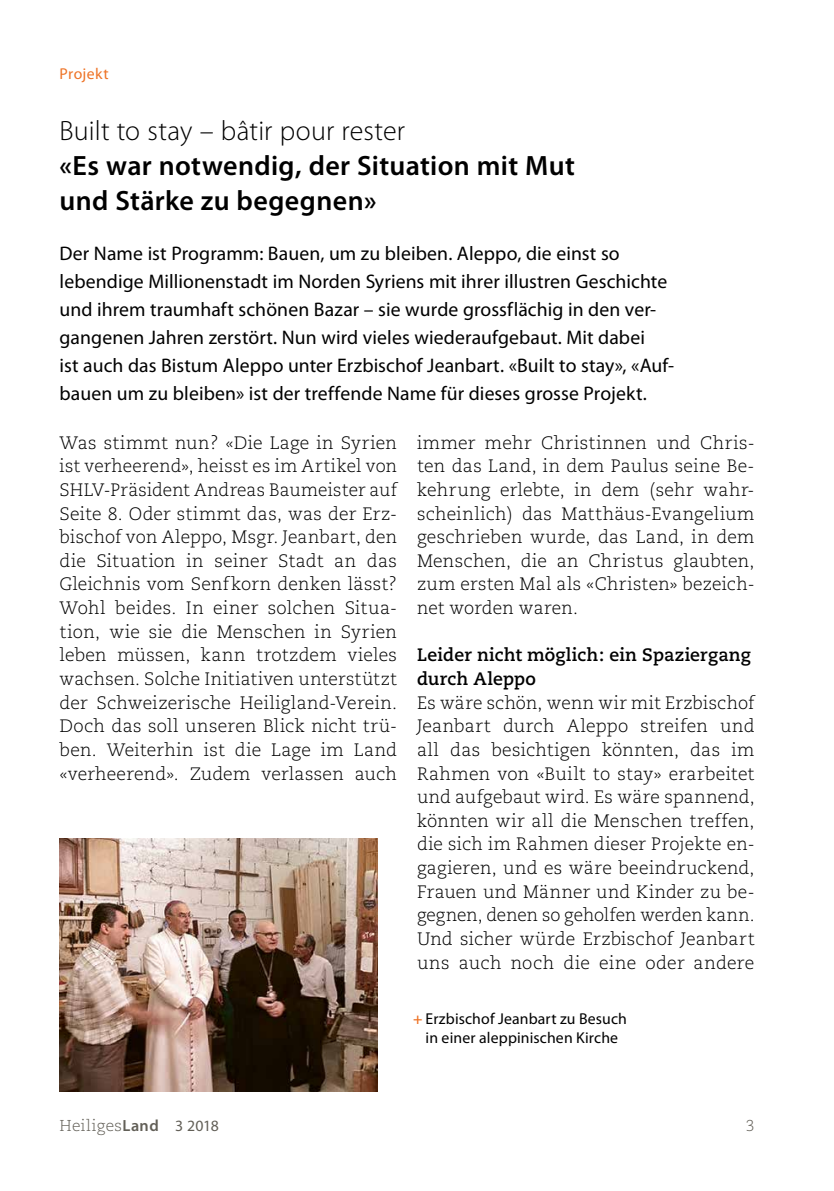
<style>
.page{position:relative;width:834px;height:1191px;background:#fff}
.page>*{position:absolute;margin:0;border:0;box-sizing:border-box;transform-origin:0 0}
.t1{font:600 28px/35px "Myriad Pro";letter-spacing:.01em;color:#000}
.t2{font:300 28px "Myriad Pro";letter-spacing:.005em;color:#000}
.t3{font:19.6px/28px "Myriad Pro";letter-spacing:.005em;color:#000}
.t4{font:300 17.85px/23.6px "Caecilia";letter-spacing:.015em;color:#000;text-align:justify}
.t5{font:700 17.85px/23.6px "Caecilia";letter-spacing:.01em;color:#000}
.t6{font:15.75px/19.2px "Myriad Pro";letter-spacing:.01em;color:#000;text-align:center}
.t7{font:300 15.75px "Caecilia";letter-spacing:.03em;color:#625f57}
.t8{font:15.75px "Myriad Pro";letter-spacing:.025em;color:#ee7326}
.s1{font-weight:600;color:#ee7326}
.s2{font-family:"Myriad Pro";font-weight:600;font-size:16.1px}
.s3{font-family:"Myriad Pro";font-weight:400}
</style>
<div class="page">
<img style="left:60px;top:838px;width:317px;height:253px">
<p class="t8" style="left:60px;top:64px;width:50px">Projekt</p>
<h1 class="t2" style="left:60px;top:115px;width:347px">Built to stay – bâtir pour rester</h1>
<h1 class="t1" style="left:60px;top:147px;width:516px">«Es war notwendig, der Situation mit Mut und Stärke zu begegnen»</h1>
<p class="t3" style="left:60px;top:239px;width:616px">Der Name ist Programm: Bauen, um zu bleiben. Aleppo, die einst so lebendige Millionenstadt im Norden Syriens mit ihrer illustren Geschichte und ihrem traumhaft schönen Bazar – sie wurde grossflächig in den ver&shy;gangenen Jahren zerstört. Nun wird vieles wiederaufgebaut. Mit dabei<br>ist auch das Bistum Aleppo unter Erzbischof Jeanbart. «Built to stay», «Auf&shy;bauen um zu bleiben» ist der treffende Name für dieses grosse Projekt.</p>
<p class="t4" style="left:60px;top:431px;width:339px;text-align:left">Was stimmt nun? «Die Lage in Syrien ist verheerend», heisst es im Artikel von SHLV-Präsident Andreas Baumeister auf Seite 8. Oder stimmt das, was der Erz&shy;bischof von Aleppo, Msgr. Jeanbart, den die Situation in seiner Stadt an das Gleichnis vom Senfkorn denken lässt?<br>Wohl beides. In einer solchen Situa&shy;tion, wie sie die Menschen in Syrien leben müssen, kann trotzdem vieles wachsen. Solche Initiativen unterstützt der Schweizerische Heiligland-Verein.<br>Doch das soll unseren Blick nicht trü&shy;ben. Weiterhin ist die Lage im Land «verheerend». Zudem verlassen auch</p>
<p class="t4" style="left:417px;top:431px;width:339px">immer mehr Christinnen und Chris&shy;ten das Land, in dem Paulus seine Be&shy;kehrung erlebte, in dem (sehr wahr&shy;scheinlich) das Matthäus-Evangelium geschrieben wurde, das Land, in dem Menschen, die an Christus glaubten, zum ersten Mal als «Christen» bezeich&shy;net worden waren.</p>
<p class="t5" style="left:417px;top:643px;width:335px">Leider nicht möglich: ein Spaziergang durch Aleppo</p>
<p class="t4" style="left:417px;top:691px;width:339px">Es wäre schön, wenn wir mit Erzbischof Jeanbart durch Aleppo streifen und all das besichtigen könnten, das im Rahmen von «Built to stay» erarbeitet und aufgebaut wird. Es wäre spannend, könnten wir all die Menschen treffen, die sich im Rahmen dieser Projekte en&shy;gagieren, und es wäre beeindruckend, Frauen und Männer und Kinder zu be&shy;gegnen, denen so geholfen werden kann.<br>Und sicher würde Erzbischof Jeanbart uns auch noch die eine oder andere</p>
<p class="t6" style="left:413px;top:1009px;width:215px"><span class="s1">+</span> Erzbischof Jeanbart zu Besuch in einer aleppinischen Kirche</p>
<p class="t7" style="left:60px;top:1117px;width:161px">Heiliges<span class="s2">Land</span> <span class="s3">3 2018</span></p>
<p class="t7" style="left:745px;top:1117px;width:10px">3</p>
</div>
